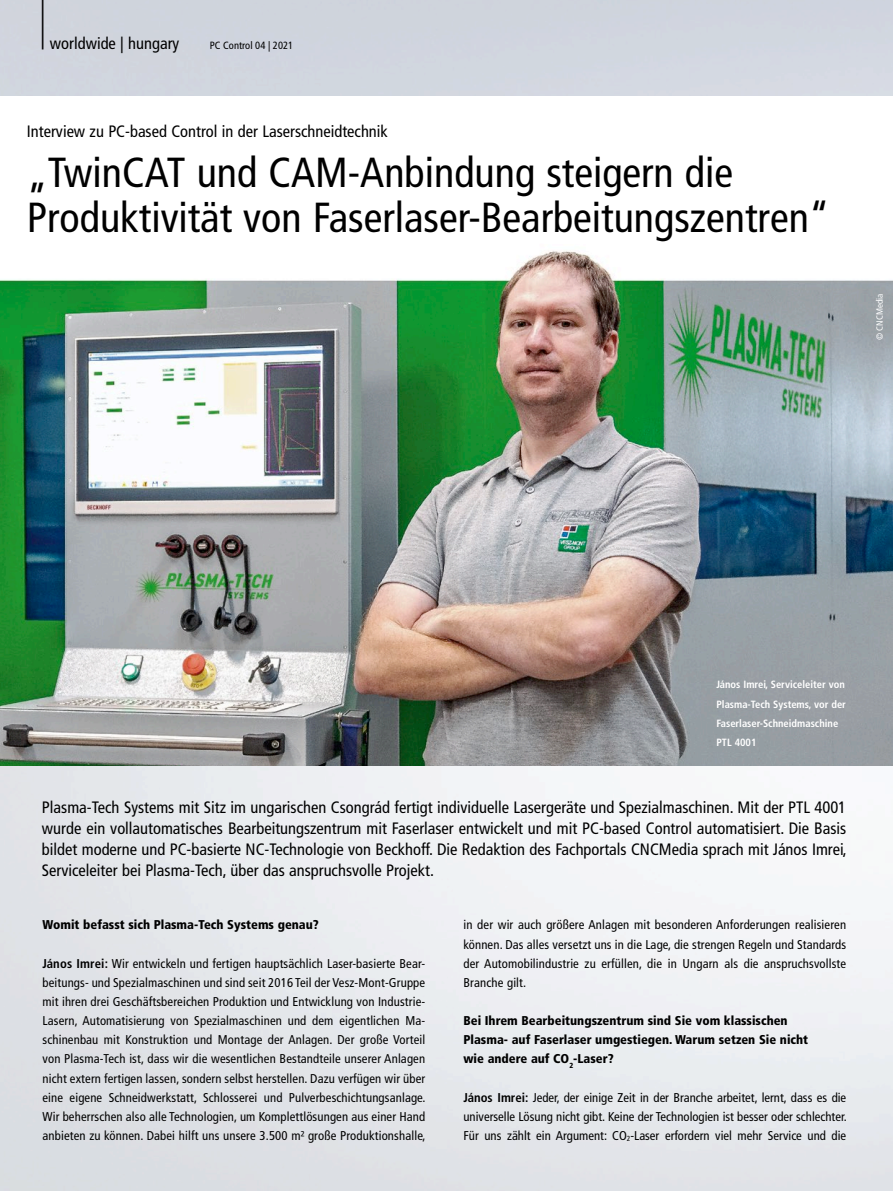
<style>
.page{position:relative;width:893px;height:1191px;background:#fff}
.page>*{position:absolute;margin:0;border:0;box-sizing:border-box;transform-origin:0 0}
.t1{font:300 condensed 61.8px "Frutiger LT Pro";color:#000;scale:.49 1}
.t2{font:condensed 42px/45px "Frutiger LT Pro";color:#000}
.t3{font:condensed 16.5px/21.3px "Frutiger LT Pro";color:#000;text-align:justify}
.t4{font:condensed 12.75px/19.2px "Frutiger LT Pro";letter-spacing:.01em;color:#000;text-align:justify}
.t5{font:900 condensed 12.75px/19.2px "Frutiger LT Pro";color:#000}
.t6{font:700 condensed 10.5px/19px "Frutiger LT Pro";color:#fff}
.t7{font:condensed 10.5px "Frutiger LT Pro";color:#000}
.t8{font:condensed 9px "Frutiger LT Pro";color:#fff}
.s1{font-weight:700}
</style>
<div class="page">
<img style="left:0;top:0;width:893px;height:1191px">
<img style="left:0;top:96px;width:893px;height:669px">
<h1 class="t1" style="left:39px;top:-23px;width:15px">|</h1>
<p class="t3" style="left:50px;top:33px;width:131px">worldwide | hungary</p>
<p class="t7" style="left:210px;top:39px;width:85px">PC Control 04 | 2021</p>
<p class="t3" style="left:27px;top:121px;width:362px">Interview zu PC-based Control in der Laserschneidtechnik</p>
<h2 class="t2" style="left:27px;top:150px;width:804px">„TwinCAT und CAM-Anbindung steigern die<br>Produktivität von Faserlaser-Bearbeitungszentren“</h2>
<p class="t8" style="left:874px;top:340px;width:48px;rotate:-90deg">© CNCMedia</p>
<p class="t6" style="left:716px;top:675px;width:131px">János Imrei, Serviceleiter von<br>Plasma-Tech Systems, vor der<br>Faserlaser-Schneidmaschine<br>PTL 4001</p>
<p class="t3" style="left:42px;top:796px;width:806px">Plasma-Tech Systems mit Sitz im ungarischen Csongrád fertigt individuelle Lasergeräte und Spezialmaschinen. Mit der PTL 4001 wurde ein vollautomatisches Bearbeitungszentrum mit Faserlaser entwickelt und mit PC-based Control automatisiert. Die Basis bildet moderne und PC-basierte NC-Technologie von Beckhoff. Die Redaktion des Fachportals CNCMedia sprach mit János Imrei, Serviceleiter bei Plasma-Tech, über das anspruchsvolle Projekt.</p>
<p class="t5" style="left:43px;top:915px;width:278px">Womit befasst sich Plasma-Tech Systems genau?</p>
<p class="t4" style="left:43px;top:953px;width:385px"><span class="s1">János Imrei:</span> Wir entwickeln und fertigen hauptsächlich Laser-basierte Bear&shy;beitungs- und Spezialmaschinen und sind seit 2016 Teil der Vesz-Mont-Gruppe mit ihren drei Geschäftsbereichen Produktion und Entwicklung von Industrie-Lasern, Automatisierung von Spezialmaschinen und dem eigentlichen Ma&shy;schinenbau mit Konstruktion und Montage der Anlagen. Der große Vorteil von Plasma-Tech ist, dass wir die wesentlichen Bestandteile unserer Anlagen nicht extern fertigen lassen, sondern selbst herstellen. Dazu verfügen wir über eine eigene Schneidwerkstatt, Schlosserei und Pulverbeschichtungsanlage.<br>Wir beherrschen also alle Technologien, um Komplettlösungen aus einer Hand anbieten zu können. Dabei hilft uns unsere 3.500 m² große Produktionshalle,</p>
<p class="t4" style="left:463px;top:915px;width:384px">in der wir auch größere Anlagen mit besonderen Anforderungen realisieren können. Das alles versetzt uns in die Lage, die strengen Regeln und Standards der Automobilindustrie zu erfüllen, die in Ungarn als die anspruchsvollste Branche gilt.</p>
<p class="t5" style="left:463px;top:1011px;width:346px">Bei Ihrem Bearbeitungszentrum sind Sie vom klassischen<br>Plasma- auf Faserlaser umgestiegen. Warum setzen Sie nicht wie andere auf CO<sub>2</sub>-Laser?</p>
<p class="t4" style="left:463px;top:1087px;width:385px"><span class="s1">János Imrei:</span> Jeder, der einige Zeit in der Branche arbeitet, lernt, dass es die universelle Lösung nicht gibt. Keine der Technologien ist besser oder schlechter.<br>Für uns zählt ein Argument: CO<sub>2</sub>-Laser erfordern viel mehr Service und die</p>
</div>
